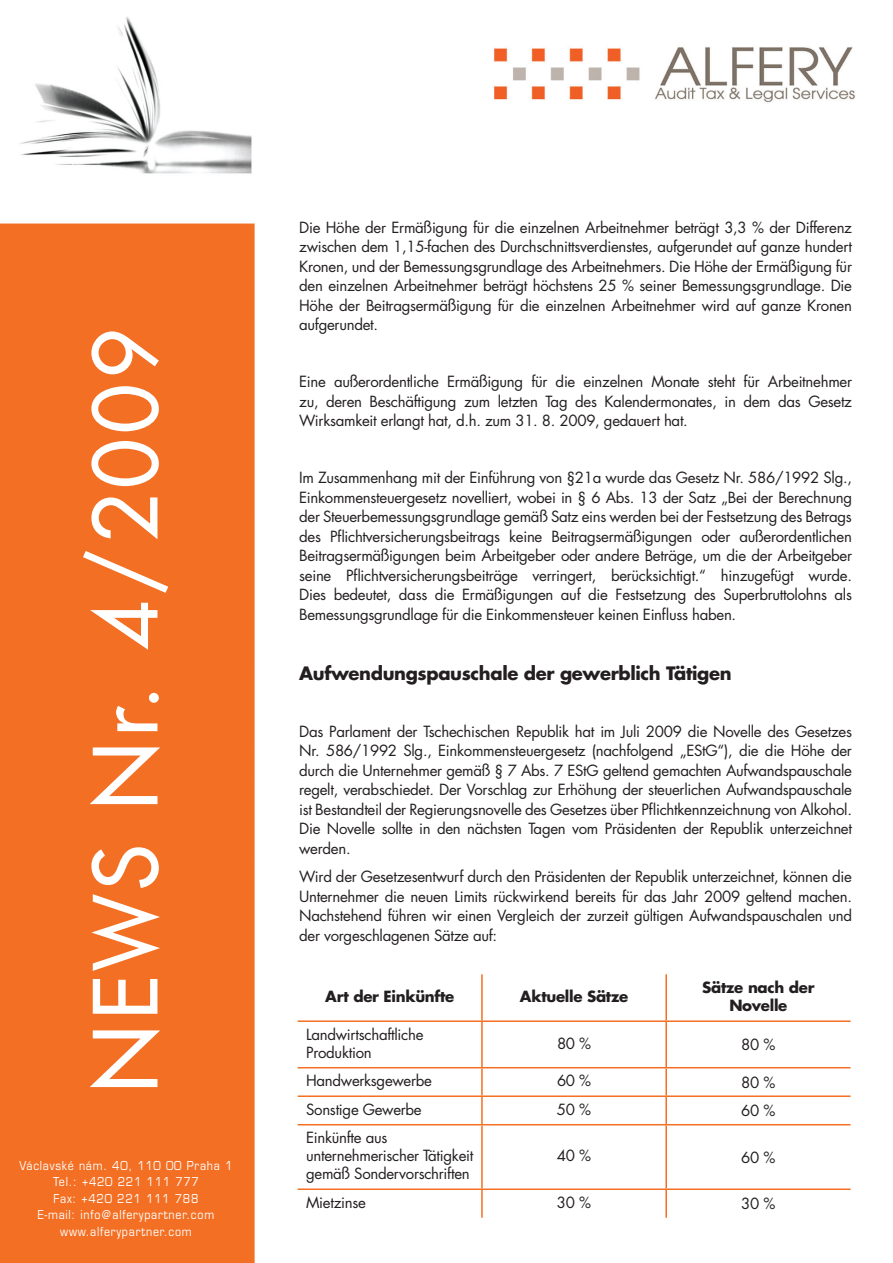
<style>
.page{position:relative;width:893px;height:1263px;background:#fff}
.page>*{position:absolute;margin:0;border:0;box-sizing:border-box;transform-origin:0 0}
.t1{font:700 18px "Futura CE";letter-spacing:-.02em;color:#231f20}
.t2{font:15px/19.5px "Futura CE";letter-spacing:-.02em;color:#231f20;text-align:justify}
.t3{font:700 15px/18px "Futura CE";letter-spacing:-.02em;color:#231f20;text-align:center}
.t4{font:12px/16.5px "Eurostile CE";letter-spacing:.07em;color:#fff;text-align:center;scale:.89 1}
</style>
<div class="page">
<img style="left:0;top:16px;width:855px;height:1247px">
<img style="left:83px;top:331px;width:85px;height:756px">
<hr style="left:481px;top:974px;width:2px;height:46px;background:#f36f23">
<hr style="left:665px;top:974px;width:2px;height:46px;background:#f36f23">
<hr style="left:298px;top:1020px;width:184px;height:2px;background:#f36f23">
<hr style="left:482px;top:1020px;width:184px;height:2px;background:#f36f23">
<hr style="left:481px;top:1022px;width:2px;height:45px;background:#f36f23">
<hr style="left:666px;top:1020px;width:184px;height:2px;background:#f36f23">
<hr style="left:665px;top:1022px;width:2px;height:45px;background:#f36f23">
<hr style="left:298px;top:1067px;width:184px;height:1px;background:#f36f23">
<hr style="left:482px;top:1067px;width:184px;height:1px;background:#f36f23">
<hr style="left:481px;top:1068px;width:2px;height:27px;background:#f36f23">
<hr style="left:666px;top:1067px;width:184px;height:1px;background:#f36f23">
<hr style="left:665px;top:1068px;width:2px;height:27px;background:#f36f23">
<hr style="left:298px;top:1095px;width:184px;height:2px;background:#f36f23">
<hr style="left:482px;top:1095px;width:184px;height:2px;background:#f36f23">
<hr style="left:481px;top:1097px;width:2px;height:27px;background:#f36f23">
<hr style="left:666px;top:1095px;width:184px;height:2px;background:#f36f23">
<hr style="left:665px;top:1097px;width:2px;height:27px;background:#f36f23">
<hr style="left:298px;top:1124px;width:184px;height:1px;background:#f36f23">
<hr style="left:482px;top:1124px;width:184px;height:1px;background:#f36f23">
<hr style="left:481px;top:1125px;width:2px;height:63px;background:#f36f23">
<hr style="left:666px;top:1124px;width:184px;height:1px;background:#f36f23">
<hr style="left:665px;top:1125px;width:2px;height:63px;background:#f36f23">
<hr style="left:298px;top:1188px;width:184px;height:2px;background:#f36f23">
<hr style="left:482px;top:1188px;width:184px;height:2px;background:#f36f23">
<hr style="left:481px;top:1190px;width:2px;height:28px;background:#f36f23">
<hr style="left:666px;top:1188px;width:184px;height:2px;background:#f36f23">
<hr style="left:665px;top:1190px;width:2px;height:28px;background:#f36f23">
<p class="t4" style="left:20px;top:1157px;width:241px">Václavské nám. 40, 110 00 Praha 1<br>Tel.: +420 221 111 777<br>Fax: +420 221 111 788<br>E-mail: info@alferypartner.com www.alferypartner.com</p>
<p class="t2" style="left:299px;top:218px;width:554px">Die Höhe der Ermäßigung für die einzelnen Arbeitnehmer beträgt 3,3 % der Differenz zwischen dem 1,15-fachen des Durchschnittsverdienstes, aufgerundet auf ganze hundert Kronen, und der Bemessungsgrundlage des Arbeitnehmers. Die Höhe der Ermäßigung für den einzelnen Arbeitnehmer beträgt höchstens 25 % seiner Bemessungsgrundlage. Die Höhe der Beitragsermäßigung für die einzelnen Arbeitnehmer wird auf ganze Kronen aufgerundet.</p>
<p class="t2" style="left:299px;top:372px;width:554px">Eine außerordentliche Ermäßigung für die einzelnen Monate steht für Arbeitnehmer zu, deren Beschäftigung zum letzten Tag des Kalendermonates, in dem das Gesetz Wirksamkeit erlangt hat, d.h. zum 31. 8. 2009, gedauert hat.</p>
<p class="t2" style="left:299px;top:468px;width:554px">Im Zusammenhang mit der Einführung von §21a wurde das Gesetz Nr. 586/1992 Slg., Einkommensteuergesetz novelliert, wobei in § 6 Abs. 13 der Satz „Bei der Berechnung der Steuerbemessungsgrundlage gemäß Satz eins werden bei der Festsetzung des Betrags des Pflichtversicherungsbeitrags keine Beitragsermäßigungen oder außerordentlichen Beitragsermäßigungen beim Arbeitgeber oder andere Beträge, um die der Arbeitgeber seine Pflichtversicherungsbeiträge verringert, berücksichtigt.“ hinzugefügt wurde.<br>Dies bedeutet, dass die Ermäßigungen auf die Festsetzung des Superbruttolohns als Bemessungsgrundlage für die Einkommensteuer keinen Einfluss haben.</p>
<p class="t1" style="left:299px;top:662px;width:434px">Aufwendungspauschale der gewerblich Tätigen</p>
<p class="t2" style="left:299px;top:722px;width:554px">Das Parlament der Tschechischen Republik hat im Juli 2009 die Novelle des Gesetzes Nr. 586/1992 Slg., Einkommensteuergesetz (nachfolgend „EStG“), die die Höhe der durch die Unternehmer gemäß § 7 Abs. 7 EStG geltend gemachten Aufwandspauschale regelt, verabschiedet. Der Vorschlag zur Erhöhung der steuerlichen Aufwandspauschale ist Bestandteil der Regierungsnovelle des Gesetzes über Pflichtkennzeichnung von Alkohol.<br>Die Novelle sollte in den nächsten Tagen vom Präsidenten der Republik unterzeichnet werden.</p>
<p class="t2" style="left:299px;top:867px;width:554px">Wird der Gesetzesentwurf durch den Präsidenten der Republik unterzeichnet, können die Unternehmer die neuen Limits rückwirkend bereits für das Jahr 2009 geltend machen.<br>Nachstehend führen wir einen Vergleich der zurzeit gültigen Aufwandspauschalen und der vorgeschlagenen Sätze auf:</p>
<p class="t3" style="left:325px;top:988px;width:131px">Art der Einkünfte</p>
<p class="t3" style="left:520px;top:988px;width:110px">Aktuelle Sätze</p>
<p class="t3" style="left:702px;top:979px;width:114px">Sätze nach der<br>Novelle</p>
<p class="t2" style="left:306px;top:1026px;width:119px;line-height:18px">Landwirtschaftliche<br>Produktion</p>
<p class="t2" style="left:557px;top:1034px;width:36px">80 %</p>
<p class="t2" style="left:741px;top:1035px;width:36px">80 %</p>
<p class="t2" style="left:306px;top:1071px;width:127px">Handwerksgewerbe</p>
<p class="t2" style="left:557px;top:1071px;width:36px">60 %</p>
<p class="t2" style="left:741px;top:1073px;width:36px">80 %</p>
<p class="t2" style="left:306px;top:1100px;width:117px">Sonstige Gewerbe</p>
<p class="t2" style="left:557px;top:1100px;width:36px">50 %</p>
<p class="t2" style="left:741px;top:1101px;width:36px">60 %</p>
<p class="t2" style="left:306px;top:1129px;width:169px;line-height:18px;text-align:left">Einkünfte aus unternehmerischer Tätigkeit gemäß Sondervorschriften</p>
<p class="t2" style="left:557px;top:1146px;width:36px">40 %</p>
<p class="t2" style="left:741px;top:1148px;width:36px">60 %</p>
<p class="t2" style="left:306px;top:1193px;width:61px">Mietzinse</p>
<p class="t2" style="left:557px;top:1193px;width:36px">30 %</p>
<p class="t2" style="left:741px;top:1194px;width:36px">30 %</p>
</div>
